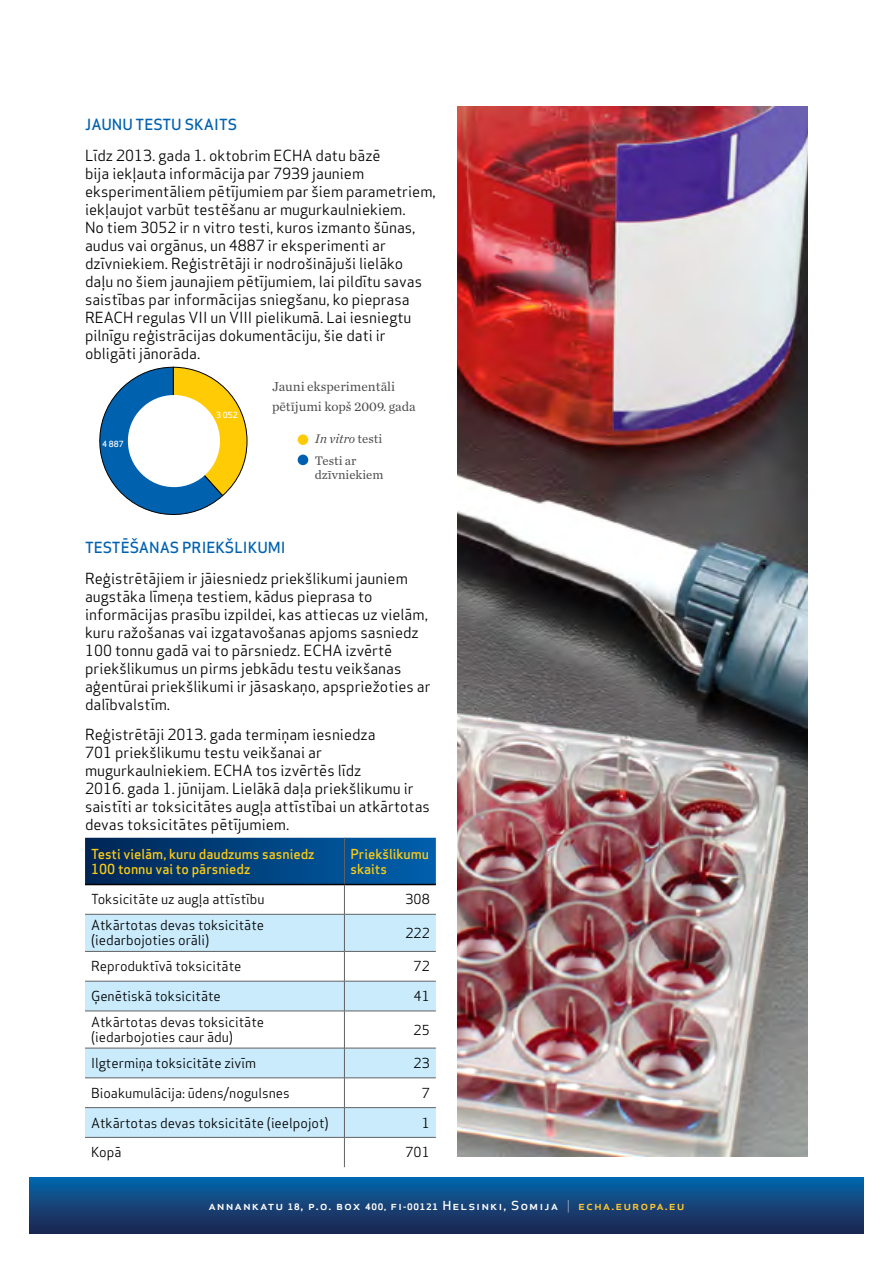
<style>
.page{position:relative;width:893px;height:1263px;background:#fff}
.page>*{position:absolute;margin:0;border:0;box-sizing:border-box;transform-origin:0 0}
.t1{font:15px/18px "Apex Sans";color:#000}
.t2{font:500 15px "Apex Sans";color:#0061af}
.t3{font:13.5px/15px "Apex Sans";color:#000}
.t4{font:500 13.5px/15px "Apex Sans";color:#fdcb15}
.t5{font:13.5px/19.5px "Chronicle Text G1";color:#4d4d4f}
.t6{font:12.9px/22.2px "Chronicle Text G1";color:#4d4d4f}
.t7{font:500 12.15px "Apex Sans";letter-spacing:.075em;color:#fff;scale:1.08 1}
.t8{font:500 8.25px "Apex Sans";color:#fff}
.s1{font-style:italic}
.s2{font-weight:700;font-size:8.7px}
.s3{font-weight:700;font-size:8.25px}
.s4{font-weight:300}
.s5{color:#ffc92f}
</style>
<div class="page">
<div style="left:30px;top:1178px;width:833px;height:55px;background:linear-gradient(to bottom,#0464a9,#21244c)"></div>
<svg style="left:85px;top:915px;width:351px;height:222px;fill:#c9ebfc"></svg>
<svg style="left:85px;top:838px;width:351px;height:76px"></svg>
<hr style="left:85px;top:914px;width:259px;height:1px;background:#616264">
<hr style="left:344px;top:914px;width:92px;height:1px;background:#616264">
<hr style="left:344px;top:914px;width:1px;height:37px;background:#616264">
<hr style="left:85px;top:951px;width:259px;height:1px;background:#616264">
<hr style="left:344px;top:951px;width:92px;height:1px;background:#616264">
<hr style="left:344px;top:951px;width:1px;height:30px;background:#616264">
<hr style="left:85px;top:981px;width:259px;height:1px;background:#616264">
<hr style="left:344px;top:981px;width:92px;height:1px;background:#616264">
<hr style="left:344px;top:981px;width:1px;height:30px;background:#616264">
<hr style="left:85px;top:1011px;width:259px;height:1px;background:#616264">
<hr style="left:344px;top:1011px;width:92px;height:1px;background:#616264">
<hr style="left:344px;top:1011px;width:1px;height:37px;background:#616264">
<hr style="left:85px;top:1048px;width:259px;height:1px;background:#616264">
<hr style="left:344px;top:1048px;width:92px;height:1px;background:#616264">
<hr style="left:344px;top:1048px;width:1px;height:30px;background:#616264">
<hr style="left:85px;top:1077px;width:259px;height:1px;background:#616264">
<hr style="left:344px;top:1077px;width:92px;height:1px;background:#616264">
<hr style="left:85px;top:1107px;width:259px;height:1px;background:#616264">
<hr style="left:344px;top:1107px;width:92px;height:1px;background:#616264">
<svg style="left:344px;top:1078px;width:1px;height:59px"></svg>
<hr style="left:85px;top:1137px;width:259px;height:1px;background:#616264">
<hr style="left:344px;top:1137px;width:92px;height:1px;background:#616264">
<hr style="left:344px;top:1137px;width:1px;height:30px;background:#616264">
<hr style="left:85px;top:884px;width:259px;height:1px;background:#000">
<hr style="left:344px;top:884px;width:92px;height:1px;background:#000">
<svg style="left:99px;top:367px;width:148px;height:148px"></svg>
<div style="left:128px;top:395px;width:92px;height:92px;background:#fff;border-radius:50%"></div>
<div style="left:298px;top:434px;width:10px;height:11px;background:#ffcb08;border-radius:50%"></div>
<div style="left:298px;top:455px;width:10px;height:10px;background:#0060af;border-radius:50%"></div>
<img style="left:457px;top:106px;width:351px;height:1051px">
<p class="t2" style="left:85px;top:112px;width:154px">Jaunu testu skaits</p>
<p class="t1" style="left:85px;top:145px;width:352px">Līdz 2013. gada 1. oktobrim ECHA datu bāzē<br>bija iekļauta informācija par 7939 jauniem eksperimentāliem pētījumiem par šiem parametriem, iekļaujot varbūt testēšanu ar mugurkaulniekiem.<br>No tiem 3052 ir n vitro testi, kuros izmanto šūnas, audus vai orgānus, un 4887 ir eksperimenti ar dzīvniekiem. Reģistrētāji ir nodrošinājuši lielāko<br>daļu no šiem jaunajiem pētījumiem, lai pildītu savas saistības par informācijas sniegšanu, ko pieprasa REACH regulas VII un VIII pielikumā. Lai iesniegtu pilnīgu reģistrācijas dokumentāciju, šie dati ir obligāti jānorāda.</p>
<p class="t8" style="left:102px;top:437px;width:23px">4 887</p>
<p class="t8" style="left:216px;top:408px;width:23px">3 052</p>
<p class="t5" style="left:272px;top:376px;width:145px">Jauni eksperimentāli pētījumi kopš 2009. gada</p>
<p class="t6" style="left:315px;top:427px;width:69px"><span class="s1">In vitro</span> testi<br>Testi ar</p>
<p class="t6" style="left:315px;top:463px;width:70px">dzīvniekiem</p>
<p class="t2" style="left:85px;top:534px;width:202px">Testēšanas priekšlikumi</p>
<p class="t1" style="left:85px;top:568px;width:347px">Reģistrētājiem ir jāiesniedz priekšlikumi jauniem augstāka līmeņa testiem, kādus pieprasa to informācijas prasību izpildei, kas attiecas uz vielām, kuru ražošanas vai izgatavošanas apjoms sasniedz 100 tonnu gadā vai to pārsniedz. ECHA izvērtē priekšlikumus un pirms jebkādu testu veikšanas aģentūrai priekšlikumi ir jāsaskaņo, apspriežoties ar dalībvalstīm.</p>
<p class="t1" style="left:85px;top:724px;width:346px">Reģistrētāji 2013. gada termiņam iesniedza<br>701 priekšlikumu testu veikšanai ar mugurkaulniekiem. ECHA tos izvērtēs līdz<br>2016. gada 1. jūnijam. Lielākā daļa priekšlikumu ir saistīti ar toksicitātes augļa attīstībai un atkārtotas devas toksicitātes pētījumiem.</p>
<p class="t4" style="left:91px;top:844px;width:225px">Testi vielām, kuru daudzums sasniedz<br>100 tonnu vai to pārsniedz</p>
<p class="t4" style="left:350px;top:844px;width:80px">Priekšlikumu skaits</p>
<p class="t3" style="left:91px;top:891px;width:175px">Toksicitāte uz augļa attīstību</p>
<p class="t3" style="left:406px;top:891px;width:26px">308</p>
<p class="t3" style="left:91px;top:917px;width:175px">Atkārtotas devas toksicitāte (iedarbojoties orāli)</p>
<p class="t3" style="left:406px;top:924px;width:26px">222</p>
<p class="t3" style="left:91px;top:957px;width:152px">Reproduktīvā toksicitāte</p>
<p class="t3" style="left:414px;top:957px;width:18px">72</p>
<p class="t3" style="left:91px;top:987px;width:131px">Ģenētiskā toksicitāte</p>
<p class="t3" style="left:414px;top:987px;width:18px">41</p>
<p class="t3" style="left:91px;top:1013px;width:175px">Atkārtotas devas toksicitāte (iedarbojoties caur ādu)</p>
<p class="t3" style="left:414px;top:1021px;width:18px">25</p>
<p class="t3" style="left:91px;top:1054px;width:167px">Ilgtermiņa toksicitāte zivīm</p>
<p class="t3" style="left:414px;top:1054px;width:18px">23</p>
<p class="t3" style="left:91px;top:1084px;width:200px">Bioakumulācija: ūdens/nogulsnes</p>
<p class="t3" style="left:422px;top:1084px;width:10px">7</p>
<p class="t3" style="left:91px;top:1114px;width:239px">Atkārtotas devas toksicitāte (ieelpojot)</p>
<p class="t3" style="left:422px;top:1114px;width:10px">1</p>
<p class="t3" style="left:91px;top:1143px;width:32px">Kopā</p>
<p class="t3" style="left:406px;top:1143px;width:26px">701</p>
<p class="t7" style="left:208px;top:1195px;width:442px">annankatu <span class="s2">18</span>, p.o. box <span class="s2">400,</span> fi<span class="s3">-</span><span class="s2">00121</span> Helsinki, Somija <span class="s4">|</span> <span class="s5">echa.europa.eu</span></p>
</div>
